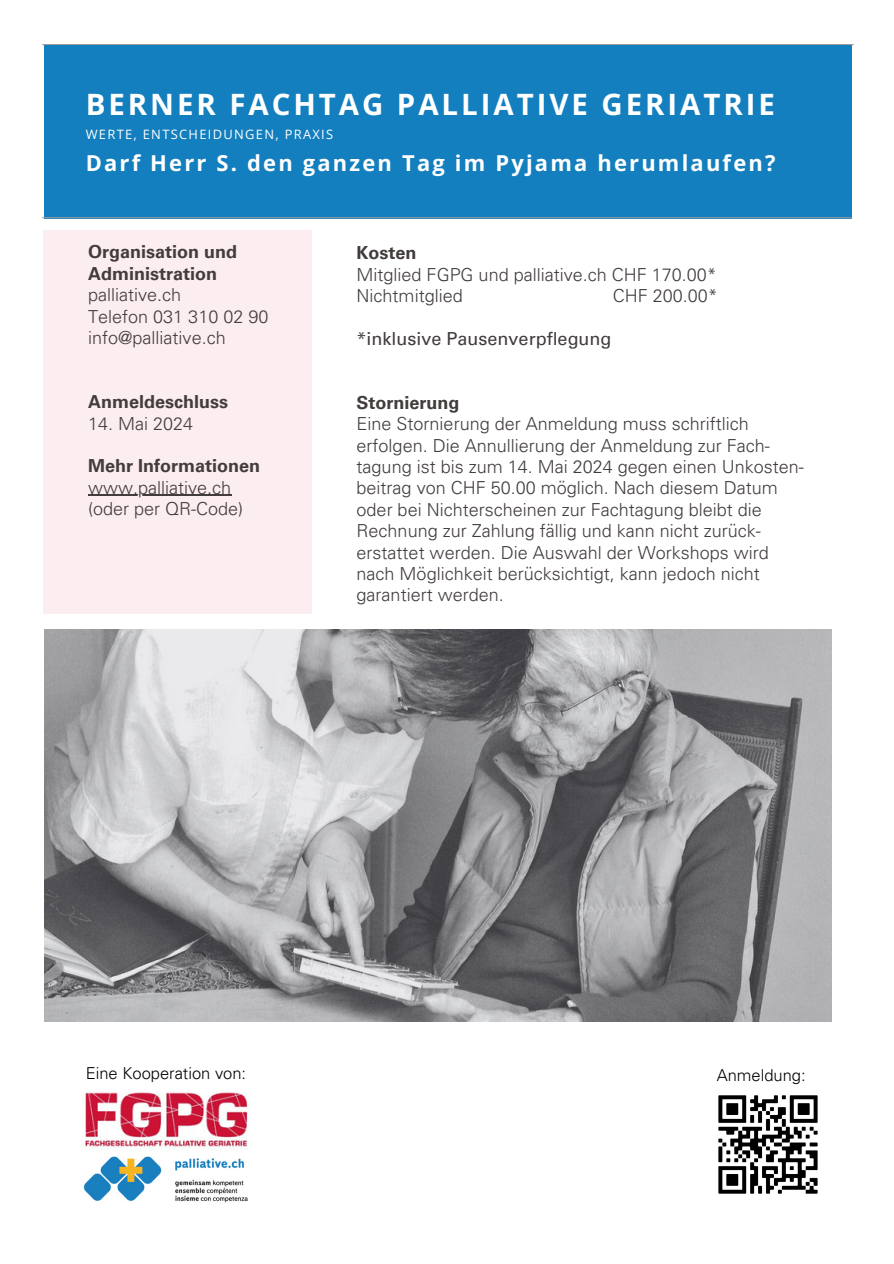
<style>
.page{position:relative;width:894px;height:1264px;background:#fff}
.page>*{position:absolute;margin:0;border:0;box-sizing:border-box;transform-origin:0 0}
.t1{font:700 29.4px "Open Sans";letter-spacing:.1em;color:#fff}
.t2{font:700 21.9px "Open Sans";letter-spacing:.1em;color:#fff}
.t3{font:300 18px/21.3px "Univers";color:#423c3c}
.t4{font:700 18px/21.3px "Univers";color:#423c3c}
.t5{font:18px "Univers";color:#423c3c}
.t6{font:300 16.5px "Univers";color:#000}
.t7{font:12.9px "Open Sans";letter-spacing:.1em;color:#fff}
</style>
<div class="page">
<hr style="left:42px;top:44px;width:811px;height:1px;background:#9c9c9c">
<div style="left:44px;top:45px;width:807px;height:173px;background:#137fbf"></div>
<hr style="left:42px;top:217px;width:809px;height:1px;background:#9c9c9c">
<img style="left:85px;top:1092px;width:163px;height:57px">
<img style="left:83px;top:1156px;width:165px;height:47px">
<img style="left:44px;top:630px;width:786px;height:391px">
<img style="left:718px;top:1095px;width:100px;height:99px">
<div style="left:43px;top:230px;width:268px;height:383px;background:#fcedf0"></div>
<hr style="left:88px;top:495px;width:143px;height:1px;background:#423c3c">
<h1 class="t1" style="left:86px;top:84px;width:690px">BERNER FACHTAG PALLIATIVE GERIATRIE</h1>
<p class="t7" style="left:86px;top:125px;width:249px">WERTE, ENTSCHEIDUNGEN, PRAXIS</p>
<p class="t2" style="left:86px;top:148px;width:691px">Darf Herr S. den ganzen Tag im Pyjama herumlaufen?</p>
<p class="t4" style="left:88px;top:241px;width:150px">Organisation und<br>Administration</p>
<p class="t3" style="left:88px;top:284px;width:94px">palliative.ch</p>
<p class="t3" style="left:88px;top:305px;width:182px">Telefon 031 310 02 90</p>
<p class="t3" style="left:88px;top:327px;width:139px">info@palliative.ch</p>
<p class="t4" style="left:88px;top:391px;width:141px">Anmeldeschluss</p>
<p class="t3" style="left:88px;top:412px;width:106px">14. Mai 2024</p>
<p class="t4" style="left:88px;top:455px;width:173px">Mehr Informationen</p>
<p class="t3" style="left:88px;top:476px;width:144px">www.palliative.ch</p>
<p class="t3" style="left:88px;top:498px;width:156px">(oder per QR-Code)</p>
<p class="t4" style="left:356px;top:242px;width:61px">Kosten</p>
<p class="t3" style="left:356px;top:263px;width:361px">Mitglied FGPG und palliative.ch CHF 170.00*</p>
<p class="t3" style="left:356px;top:285px;width:108px">Nichtmitglied</p>
<p class="t3" style="left:612px;top:285px;width:107px">CHF 200.00*</p>
<p class="t5" style="left:356px;top:327px;width:256px">*inklusive Pausenverpflegung</p>
<p class="t4" style="left:356px;top:391px;width:104px">Stornierung</p>
<p class="t3" style="left:356px;top:413px;width:448px">Eine Stornierung der Anmeldung muss schriftlich erfolgen. Die Annullierung der Anmeldung zur Fach&shy;tagung ist bis zum 14. Mai 2024 gegen einen Unkosten&shy;beitrag von CHF 50.00 möglich. Nach diesem Datum oder bei Nichterscheinen zur Fachtagung bleibt die Rechnung zur Zahlung fällig und kann nicht zurück&shy;erstattet werden. Die Auswahl der Workshops wird nach Möglichkeit berücksichtigt, kann jedoch nicht garantiert werden.</p>
<p class="t6" style="left:86px;top:1062px;width:162px">Eine Kooperation von:</p>
<p class="t6" style="left:716px;top:1064px;width:90px">Anmeldung:</p>
</div>
